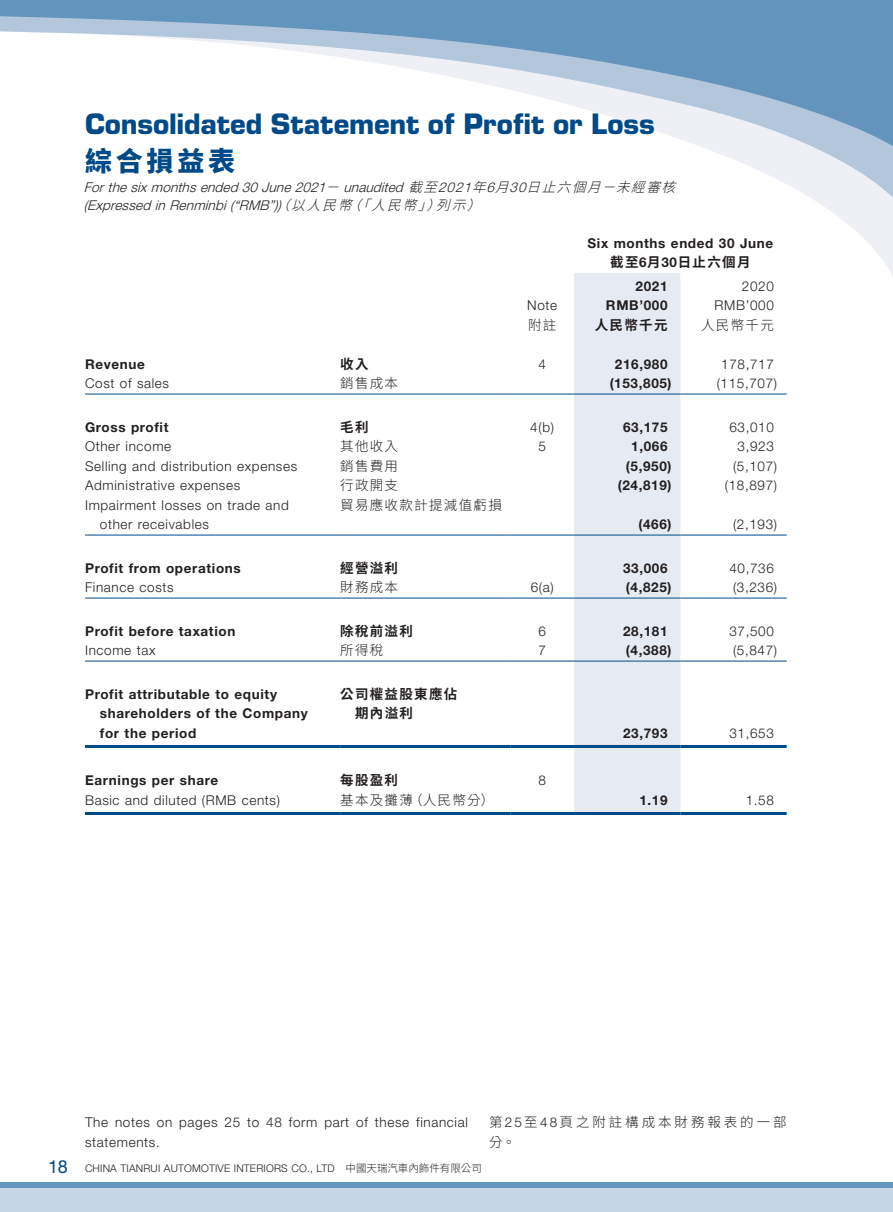
<style>
.page{position:relative;width:893px;height:1212px;background:#fff}
.page>*{position:absolute;margin:0;border:0;box-sizing:border-box;transform-origin:0 0}
.t1{font:900 30.75px "Eurostile";letter-spacing:-.005em;color:#004a87}
.t2{font:800 27px "Source Han Sans TC";letter-spacing:.14em;color:#004a87}
.Body_Text{font:300 13.5px/19.5px "Helvetica Neue LT Std";letter-spacing:.05em;color:#231f20}
.Body_Text-2{font:700 13.5px/19.5px "Helvetica Neue LT Std";letter-spacing:.05em;color:#231f20}
.t3{font:italic 300 13.5px/18.5px "Helvetica Neue LT Std";color:#231f20}
.Body_Text-3{font:300 13.5px "Source Han Sans TC";letter-spacing:.1em;color:#231f20}
.Body_Text-4{font:700 13.5px/19.5px "Source Han Sans TC";letter-spacing:.1em;color:#231f20}
.C_Body_Text{font:300 13.5px/19.5px "Source Han Sans TC";letter-spacing:.215em;color:#231f20}
.t4{font:300 10.5px "Helvetica Neue LT Std";letter-spacing:.02em;color:#231f20}
.s1{font-family:"Source Han Sans TC"}
.s2{font-family:"Helvetica Neue LT Std"}
.s3{font-weight:400;font-size:18px;color:#004a87}
</style>
<div class="page">
<svg style="left:812px;top:198px;width:81px;height:78px"></svg>
<svg style="left:703px;top:147px;width:190px;height:51px;fill:#eef0f6"></svg>
<svg style="left:0;top:0;width:893px;height:147px"></svg>
<div style="left:0;top:1182px;width:893px;height:30px;background:#6696bd"></div>
<div style="left:0;top:1188px;width:893px;height:24px;background:#c7d6e6"></div>
<div style="left:574px;top:273px;width:106px;height:539px;background:#e6ebf3"></div>
<hr style="left:85px;top:394px;width:255px;height:1px;background:#004a87">
<hr style="left:340px;top:394px;width:170px;height:1px;background:#004a87">
<hr style="left:510px;top:394px;width:64px;height:1px;background:#004a87">
<hr style="left:574px;top:394px;width:106px;height:1px;background:#004a87">
<hr style="left:680px;top:394px;width:107px;height:1px;background:#004a87">
<hr style="left:85px;top:535px;width:255px;height:1px;background:#004a87">
<hr style="left:340px;top:535px;width:170px;height:1px;background:#004a87">
<hr style="left:510px;top:535px;width:64px;height:1px;background:#004a87">
<hr style="left:574px;top:535px;width:106px;height:1px;background:#004a87">
<hr style="left:680px;top:535px;width:107px;height:1px;background:#004a87">
<hr style="left:85px;top:598px;width:255px;height:1px;background:#004a87">
<hr style="left:340px;top:598px;width:170px;height:1px;background:#004a87">
<hr style="left:510px;top:598px;width:64px;height:1px;background:#004a87">
<hr style="left:574px;top:598px;width:106px;height:1px;background:#004a87">
<hr style="left:680px;top:598px;width:107px;height:1px;background:#004a87">
<hr style="left:85px;top:661px;width:255px;height:1px;background:#004a87">
<hr style="left:340px;top:661px;width:170px;height:1px;background:#004a87">
<hr style="left:510px;top:661px;width:64px;height:1px;background:#004a87">
<hr style="left:574px;top:661px;width:106px;height:1px;background:#004a87">
<hr style="left:680px;top:661px;width:107px;height:1px;background:#004a87">
<hr style="left:85px;top:745px;width:255px;height:3px;background:#004a87">
<hr style="left:340px;top:745px;width:170px;height:3px;background:#004a87">
<hr style="left:510px;top:745px;width:64px;height:3px;background:#004a87">
<hr style="left:574px;top:745px;width:106px;height:3px;background:#004a87">
<hr style="left:680px;top:745px;width:107px;height:3px;background:#004a87">
<hr style="left:85px;top:812px;width:255px;height:3px;background:#004a87">
<hr style="left:340px;top:812px;width:170px;height:3px;background:#004a87">
<hr style="left:510px;top:812px;width:64px;height:3px;background:#004a87">
<hr style="left:574px;top:812px;width:106px;height:3px;background:#004a87">
<hr style="left:680px;top:812px;width:107px;height:3px;background:#004a87">
<h1 class="t1" style="left:85px;top:102px;width:572px">Consolidated Statement of Profit or Loss</h1>
<h2 class="t2" style="left:85px;top:145px;width:152px">綜合損益表</h2>
<p class="t3" style="left:84px;top:178px;width:603px">Forthesixmonthsended 30 June2021<span class="s1">－</span>unaudited <span class="s1">截至</span>2021<span class="s1">年</span>6<span class="s1">月</span>30<span class="s1">日止六個月－未經審核</span>(Expressed in Renminbi(“RMB”))<span class="s1">（以人民幣（「人民幣」）列示）</span></p>
<p class="Body_Text-2" style="left:588px;top:233px;width:187px">Six months ended 30 June</p>
<p class="Body_Text-4" style="left:610px;top:253px;width:142px">截至<span class="s2">6</span>月<span class="s2">30</span>日止六個月</p>
<p class="Body_Text-2" style="left:636px;top:276px;width:33px">2021</p>
<p class="Body_Text" style="left:742px;top:276px;width:33px">2020</p>
<p class="Body_Text" style="left:527px;top:295px;width:31px">Note</p>
<p class="Body_Text-2" style="left:606px;top:295px;width:63px">RMB’000</p>
<p class="Body_Text" style="left:714px;top:295px;width:61px">RMB’000</p>
<p class="Body_Text-3" style="left:528px;top:317px;width:30px">附註</p>
<p class="Body_Text-4" style="left:595px;top:315px;width:74px">人民幣千元</p>
<p class="Body_Text-3" style="left:701px;top:317px;width:74px">人民幣千元</p>
<p class="Body_Text-2" style="left:85px;top:354px;width:61px">Revenue</p>
<p class="Body_Text-4" style="left:340px;top:354px;width:30px">收入</p>
<p class="Body_Text" style="left:538px;top:354px;width:9px">4</p>
<p class="Body_Text-2" style="left:615px;top:354px;width:54px">216,980</p>
<p class="Body_Text" style="left:721px;top:354px;width:54px">178,717</p>
<p class="Body_Text" style="left:85px;top:373px;width:86px">Cost of sales</p>
<p class="Body_Text-3" style="left:340px;top:376px;width:59px">銷售成本</p>
<p class="Body_Text-2" style="left:610px;top:373px;width:63px">(153,805)</p>
<p class="Body_Text" style="left:717px;top:373px;width:62px">(115,707)</p>
<p class="Body_Text-2" style="left:85px;top:417px;width:85px">Gross profit</p>
<p class="Body_Text-4" style="left:340px;top:417px;width:30px">毛利</p>
<p class="Body_Text" style="left:530px;top:417px;width:25px">4(b)</p>
<p class="Body_Text-2" style="left:623px;top:417px;width:46px">63,175</p>
<p class="Body_Text" style="left:729px;top:417px;width:46px">63,010</p>
<p class="Body_Text" style="left:85px;top:436px;width:88px">Other income</p>
<p class="Body_Text-3" style="left:340px;top:439px;width:59px">其他收入</p>
<p class="Body_Text" style="left:538px;top:436px;width:9px">5</p>
<p class="Body_Text-2" style="left:631px;top:436px;width:38px">1,066</p>
<p class="Body_Text" style="left:738px;top:436px;width:38px">3,923</p>
<p class="Body_Text" style="left:85px;top:456px;width:214px">Selling and distribution expenses</p>
<p class="Body_Text-3" style="left:340px;top:458px;width:59px">銷售費用</p>
<p class="Body_Text-2" style="left:626px;top:456px;width:47px">(5,950)</p>
<p class="Body_Text" style="left:733px;top:456px;width:46px">(5,107)</p>
<p class="Body_Text" style="left:85px;top:475px;width:157px">Administrative expenses</p>
<p class="Body_Text-3" style="left:340px;top:478px;width:59px">行政開支</p>
<p class="Body_Text-2" style="left:618px;top:475px;width:55px">(24,819)</p>
<p class="Body_Text" style="left:725px;top:475px;width:54px">(18,897)</p>
<p class="Body_Text" style="left:100px;top:495px;width:190px;text-indent:-15px">Impairment losses on trade and other receivables</p>
<p class="Body_Text-3" style="left:340px;top:497px;width:163px">貿易應收款計提減值虧損</p>
<p class="Body_Text-2" style="left:638px;top:514px;width:35px">(466)</p>
<p class="Body_Text" style="left:733px;top:514px;width:46px">(2,193)</p>
<p class="Body_Text-2" style="left:85px;top:558px;width:157px">Profit from operations</p>
<p class="Body_Text-4" style="left:340px;top:558px;width:59px">經營溢利</p>
<p class="Body_Text-2" style="left:623px;top:558px;width:46px">33,006</p>
<p class="Body_Text" style="left:729px;top:558px;width:46px">40,736</p>
<p class="Body_Text" style="left:85px;top:577px;width:90px">Finance costs</p>
<p class="Body_Text-3" style="left:340px;top:580px;width:59px">財務成本</p>
<p class="Body_Text" style="left:531px;top:577px;width:24px">6(a)</p>
<p class="Body_Text-2" style="left:626px;top:577px;width:47px">(4,825)</p>
<p class="Body_Text" style="left:733px;top:577px;width:46px">(3,236)</p>
<p class="Body_Text-2" style="left:85px;top:621px;width:152px">Profit before taxation</p>
<p class="Body_Text-4" style="left:340px;top:621px;width:74px">除稅前溢利</p>
<p class="Body_Text" style="left:538px;top:621px;width:9px">6</p>
<p class="Body_Text-2" style="left:623px;top:621px;width:46px">28,181</p>
<p class="Body_Text" style="left:729px;top:621px;width:46px">37,500</p>
<p class="Body_Text" style="left:85px;top:640px;width:72px">Income tax</p>
<p class="Body_Text-3" style="left:340px;top:643px;width:45px">所得稅</p>
<p class="Body_Text" style="left:538px;top:640px;width:9px">7</p>
<p class="Body_Text-2" style="left:626px;top:640px;width:47px">(4,388)</p>
<p class="Body_Text" style="left:733px;top:640px;width:46px">(5,847)</p>
<p class="Body_Text-2" style="left:100px;top:684px;width:209px;text-indent:-15px">Profit attributable to equity shareholders of the Company for the period</p>
<p class="Body_Text-4" style="left:355px;top:684px;width:104px;text-indent:-15px">公司權益股東應佔期內溢利</p>
<p class="Body_Text-2" style="left:623px;top:723px;width:46px">23,793</p>
<p class="Body_Text" style="left:729px;top:723px;width:46px">31,653</p>
<p class="Body_Text-2" style="left:85px;top:770px;width:135px">Earnings per share</p>
<p class="Body_Text-4" style="left:340px;top:771px;width:59px">每股盈利</p>
<p class="Body_Text" style="left:538px;top:770px;width:9px">8</p>
<p class="Body_Text" style="left:85px;top:790px;width:196px">Basic and diluted (RMB cents)</p>
<p class="Body_Text-3" style="left:340px;top:792px;width:156px">基本及攤薄（人民幣分）</p>
<p class="Body_Text-2" style="left:639px;top:790px;width:30px">1.19</p>
<p class="Body_Text" style="left:746px;top:790px;width:30px">1.58</p>
<p class="Body_Text" style="left:85px;top:1112px;width:384px">The notes on pages 25 to 48 form part of these financial statements.</p>
<p class="C_Body_Text" style="left:489px;top:1113px;width:299px">第<span class="s2">25</span>至<span class="s2">48</span>頁之附註構成本財務報表的一部分。</p>
<p class="t4" style="left:48px;top:1162px;width:435px"><span class="s3">18</span> CHINA TIANRUI AUTOMOTIVE INTERIORS CO., LTD<span class="s1">　中國天瑞汽車內飾件有限公司</span></p>
</div>
